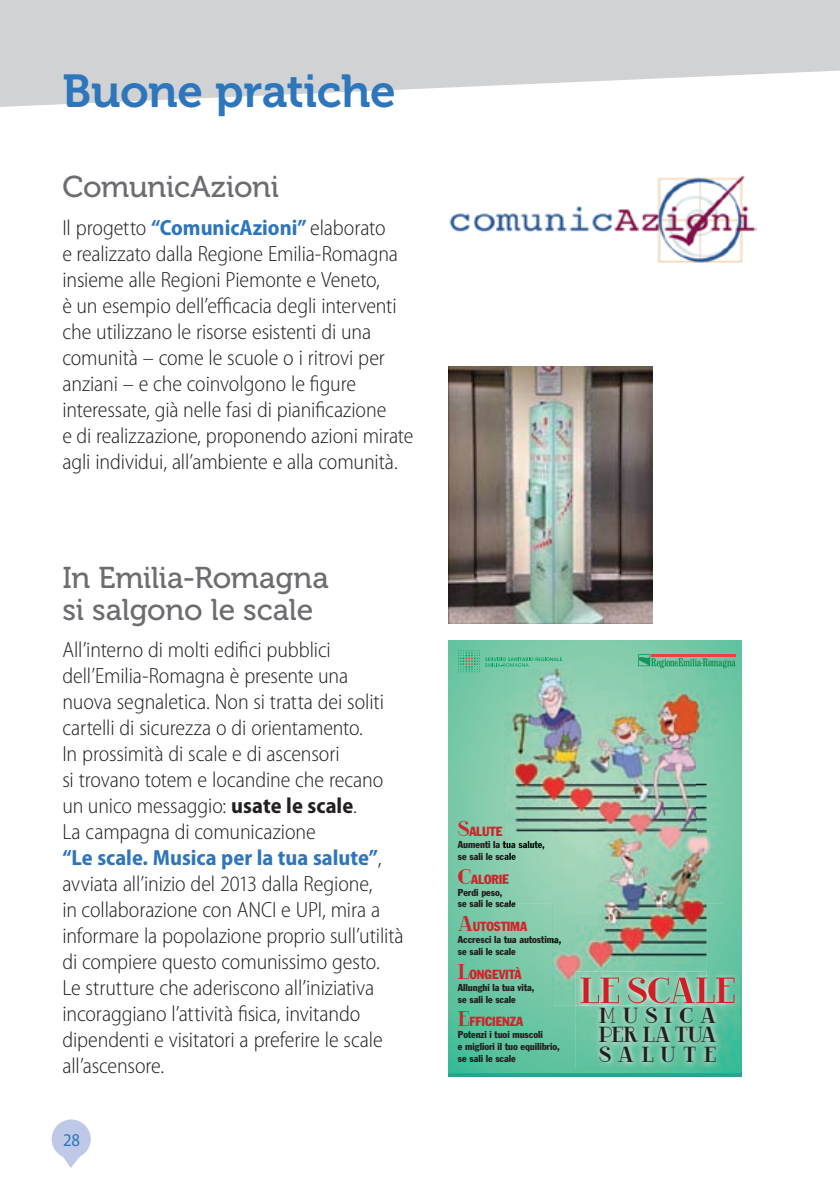
<style>
.page{position:relative;width:840px;height:1191px;background:#fff}
.page>*{position:absolute;margin:0;border:0;box-sizing:border-box;transform-origin:0 0}
.t1{font:46px "Museo 700";letter-spacing:-.01em;color:#2e76bc}
.t2{font:30px/32px "Museo 500";letter-spacing:-.005em;color:#6c6d70}
.t3{font:300 semi-condensed 22px/26px "Myriad Pro";letter-spacing:-.005em;color:#231f20}
.t4{font:20.4px/19.6px "Riot Squad NF";letter-spacing:.335em;color:#231f20;text-align:justify}
.t5{font:semi-condensed 18px "Myriad Pro";color:#2e76bc}
.t6{font:condensed 13px "Franklin Gothic Std";letter-spacing:-.01em;color:#d1232a}
.t7{font:condensed 10px/11.8px "Franklin Gothic Std";letter-spacing:-.005em;color:#231f20}
.s1{font-weight:700;color:#2e76bc}
.s2{font-weight:700}
.s3{font-family:"Riot Squad NF";font-stretch:normal;font-size:19.8px}
</style>
<div class="page">
<svg style="left:0;top:0;width:839px;height:107px;fill:#d1d2d4"></svg>
<svg style="left:52px;top:1119px;width:39px;height:49px"></svg>
<svg style="left:839px;top:0;width:1px;height:71px"></svg>
<img style="left:449px;top:176px;width:307px;height:87px">
<svg style="left:448px;top:641px;width:293px;height:435px;background:#70c6a5"></svg>
<img style="left:575px;top:971px;width:165px;height:97px">
<img style="left:706px;top:977px;width:28px;height:26px">
<svg style="left:457px;top:650px;width:104px;height:22px;background:#69c19c"></svg>
<svg style="left:637px;top:654px;width:98px;height:14px"></svg>
<img style="left:504px;top:667px;width:191px;height:158px">
<img style="left:695px;top:668px;width:28px;height:235px">
<img style="left:504px;top:825px;width:55px;height:78px">
<img style="left:559px;top:825px;width:137px;height:9px">
<img style="left:659px;top:667px;width:64px;height:1px">
<img style="left:504px;top:841px;width:40px;height:8px">
<svg style="left:504px;top:853px;width:11px;height:7px"></svg>
<svg style="left:504px;top:874px;width:4px;height:10px"></svg>
<svg style="left:504px;top:900px;width:11px;height:3px"></svg>
<img style="left:552px;top:834px;width:154px;height:171px">
<img style="left:575px;top:971px;width:131px;height:34px">
<img style="left:580px;top:977px;width:126px;height:26px">
<svg style="left:552px;top:936px;width:8px;height:8px"></svg>
<img style="left:448px;top:366px;width:204px;height:258px">
<h1 class="t1" style="left:62px;top:65px;width:334px">Buone pratiche</h1>
<h2 class="t2" style="left:62px;top:171px;width:218px">ComunicAzioni</h2>
<p class="t3" style="left:62px;top:215px;width:352px">Il progetto <span class="s1">“ComunicAzioni”</span> elaborato<br>e realizzato dalla Regione Emilia‑Romagna insieme alle Regioni Piemonte e Veneto,<br>è un esempio dell’efficacia degli interventi che utilizzano le risorse esistenti di una comunità – come le scuole o i ritrovi per anziani – e che coinvolgono le figure interessate, già nelle fasi di pianificazione<br>e di realizzazione, proponendo azioni mirate agli individui, all’ambiente e alla comunità.</p>
<h2 class="t2" style="left:62px;top:562px;width:268px">In Emilia-Romagna si salgono le scale</h2>
<p class="t3" style="left:62px;top:637px;width:342px">All’interno di molti edifici pubblici dell’Emilia‑Romagna è presente una<br>nuova segnaletica. Non si tratta dei soliti cartelli di sicurezza o di orientamento.<br>In prossimità di scale e di ascensori<br>si trovano totem e locandine che recano un unico messaggio: <span class="s2">usate le scale</span>.<br>La campagna di comunicazione<br><span class="s1">“Le scale. Musica per la tua salute”</span>, avviata all’inizio del 2013 dalla Regione,<br>in collaborazione con ANCI e UPI, mira a informare la popolazione proprio sull’utilità di compiere questo comunissimo gesto.<br>Le strutture che aderiscono all’iniziativa incoraggiano l’attività fisica, invitando dipendenti e visitatori a preferire le scale all’ascensore.</p>
<p class="t5" style="left:63px;top:1130px;width:9px">28</p>
<p class="t6" style="left:457px;top:823px;width:46px"><span class="s3">S</span>ALUTE</p>
<p class="t7" style="left:457px;top:838px;width:88px">Aumenti la tua salute, se sali le scale</p>
<p class="t6" style="left:457px;top:871px;width:52px"><span class="s3">C</span>ALORIE</p>
<p class="t7" style="left:457px;top:886px;width:59px">Perdi peso,<br>se sali le scale</p>
<p class="t6" style="left:457px;top:918px;width:71px"><span class="s3">A</span>UTOSTIMA</p>
<p class="t7" style="left:457px;top:933px;width:105px">Accresci la tua autostima, se sali le scale</p>
<p class="t6" style="left:457px;top:966px;width:65px"><span class="s3">L</span>ONGEVITÀ</p>
<p class="t7" style="left:457px;top:981px;width:78px">Allunghi la tua vita, se sali le scale</p>
<p class="t6" style="left:457px;top:1014px;width:67px"><span class="s3">E</span>FFICIENZA</p>
<p class="t7" style="left:457px;top:1028px;width:103px">Potenzi i tuoi muscoli<br>e migliori il tuo equilibrio, se sali le scale</p>
<p class="t4" style="left:598px;top:1005px;width:119px">MUSICA PER LA TUA SALUTE</p>
</div>
